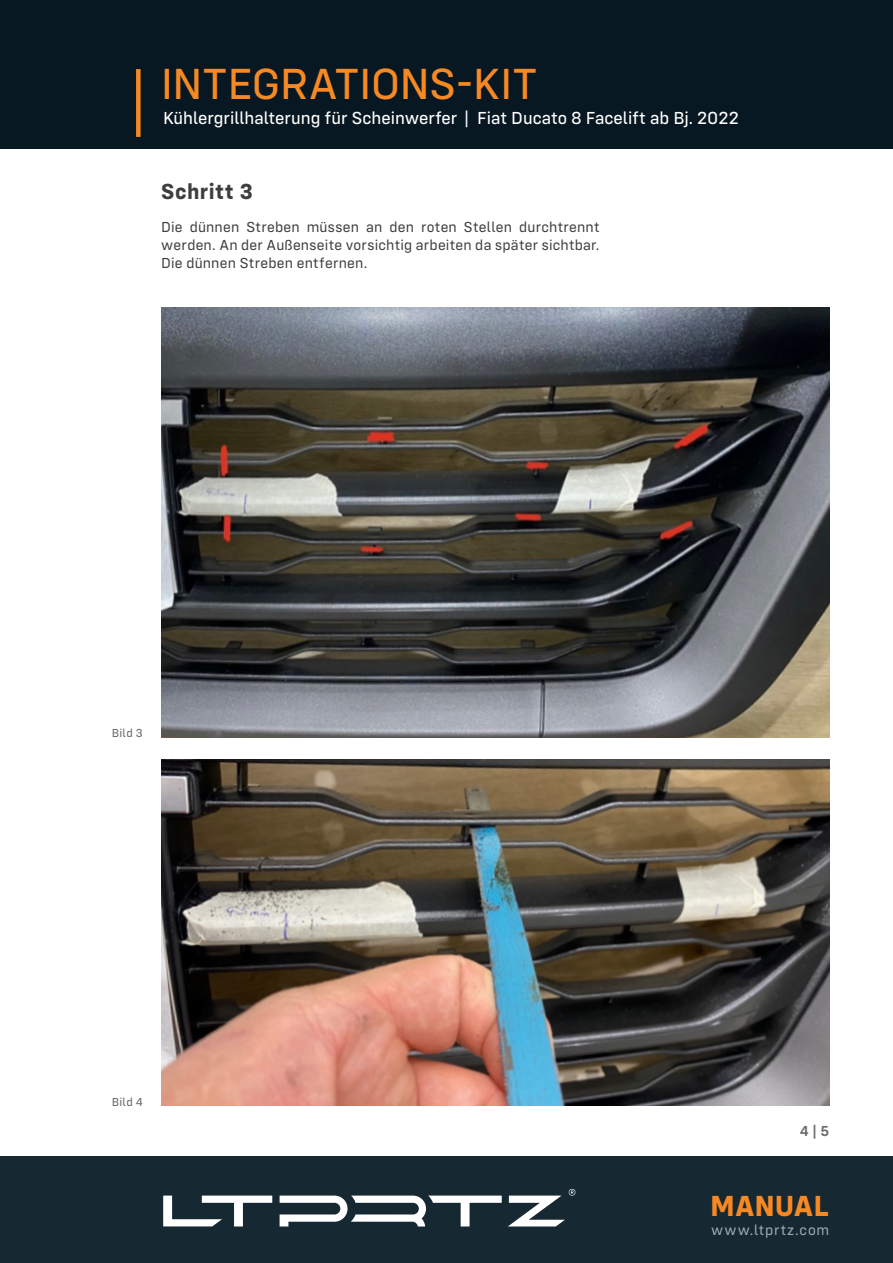
<style>
.page{position:relative;width:893px;height:1263px;background:#fff}
.page>*{position:absolute;margin:0;border:0;box-sizing:border-box;transform-origin:0 0}
.t1{font:45px "Config Text";letter-spacing:-.01em;color:#f68923}
.t2{font:700 30px "Config";color:#f68923}
.t3{font:700 22.5px "Config";letter-spacing:.02em;color:#3e3e3f}
.t4{font:18px "Config Text";color:#fff}
.t5{font:15px/18px "Config";letter-spacing:.015em;color:#3e3e3f}
.t6{font:15px "Config";letter-spacing:.055em;color:#a0acb4}
.t7{font:600 15px "Config";color:#6c6d70}
.t8{font:12px "Config Text";letter-spacing:.03em;color:#6c6d70}
</style>
<div class="page">
<div style="left:0;top:1157px;width:893px;height:106px;background:#162831"></div>
<div style="left:0;top:0;width:893px;height:149px;background:#071822"></div>
<div style="left:136px;top:69px;width:5px;height:68px;background:#f68923"></div>
<svg style="left:163px;top:1189px;width:412px;height:37px"></svg>
<img style="left:161px;top:307px;width:668px;height:430px">
<img style="left:161px;top:759px;width:668px;height:347px">
<h1 class="t1" style="left:161px;top:58px;width:378px">INTEGRATIONS-KIT</h1>
<p class="t4" style="left:163px;top:107px;width:577px">Kühlergrillhalterung für Scheinwerfer | Fiat Ducato 8 Facelift ab Bj. 2022</p>
<p class="t3" style="left:161px;top:178px;width:93px">Schritt 3</p>
<p class="t5" style="left:161px;top:218px;width:440px">Die dünnen Streben müssen an den roten Stellen durchtrennt werden. An der Außenseite vorsichtig arbeiten da später sichtbar.</p>
<p class="t5" style="left:161px;top:254px;width:207px">Die dünnen Streben entfernen.</p>
<p class="t8" style="left:112px;top:726px;width:33px">Bild 3</p>
<p class="t8" style="left:112px;top:1095px;width:33px">Bild 4</p>
<p class="t7" style="left:800px;top:1122px;width:31px">4 | 5</p>
<h2 class="t2" style="left:710px;top:1188px;width:121px">MANUAL</h2>
<p class="t6" style="left:711px;top:1221px;width:119px">www.ltprtz.com</p>
</div>
